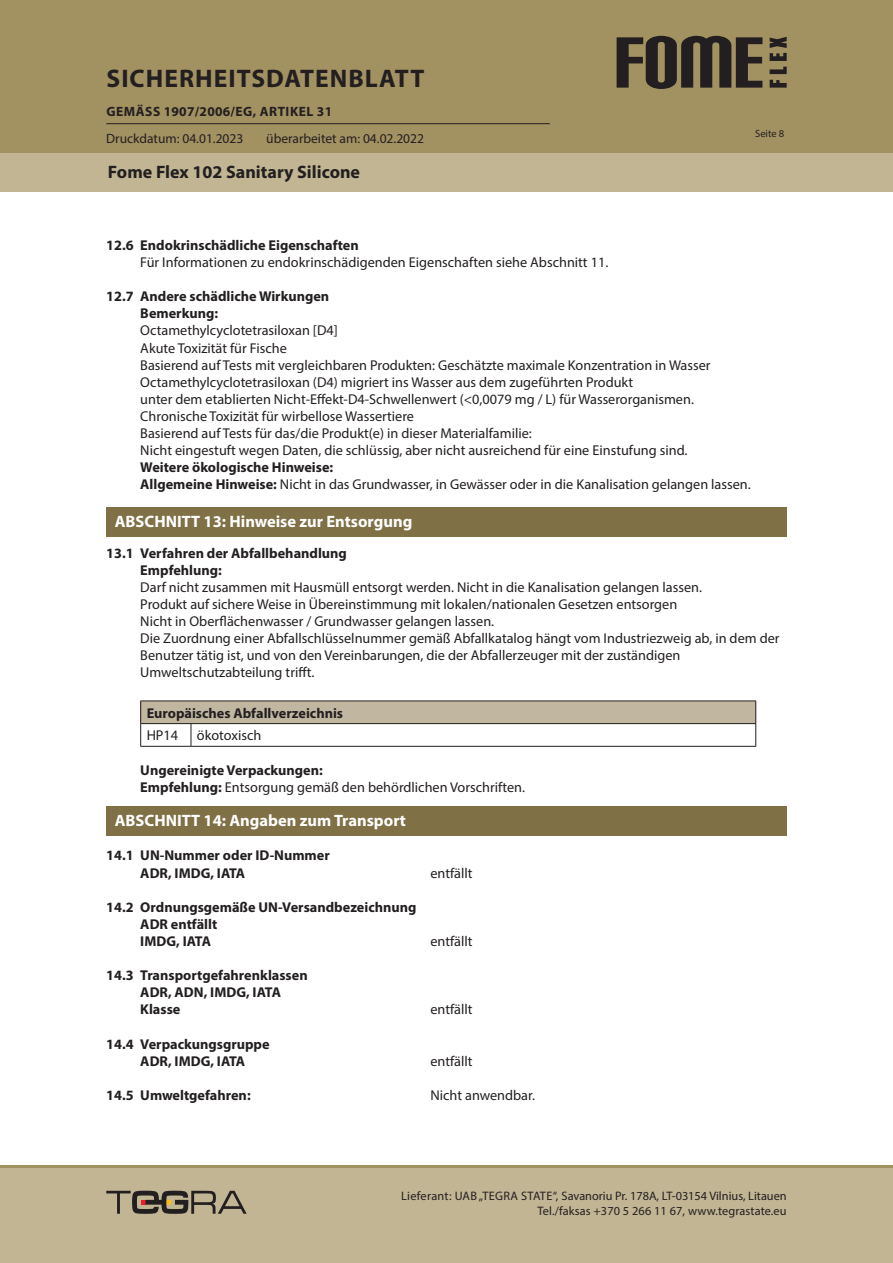
<style>
.page{position:relative;width:893px;height:1263px;background:#fff}
.page>*{position:absolute;margin:0;border:0;box-sizing:border-box;transform-origin:0 0}
.t1{font:700 25.5px "Myriad Pro";letter-spacing:.04em;color:#231f20}
.t2{font:700 18px "Myriad Pro";color:#231f20}
.Skyrius_baltas{font:700 16.5px "Myriad Pro";color:#fff}
.Tekstas_paprastas{font:14.25px "Myriad Pro";color:#231f20}
.Tekstas_paprastas-2{font:700 14.25px "Myriad Pro";color:#231f20}
.t3{font:13.5px "Myriad Pro";color:#231f20}
.t4{font:700 13.5px "Myriad Pro";letter-spacing:.04em;color:#231f20}
.t5{font:12.3px/14.7px "Myriad Pro";letter-spacing:.005em;color:#231f20;text-align:right}
.t6{font:10.5px "Myriad Pro";color:#231f20}
.s1{font-weight:700}
</style>
<div class="page">
<div style="left:0;top:0;width:893px;height:191px;background:#a29161"></div>
<div style="left:0;top:153px;width:893px;height:38px;background:#c2b594"></div>
<div style="left:0;top:1165px;width:893px;height:98px;background:#c2b594"></div>
<hr style="left:0;top:1165px;width:893px;height:2px;background:#a29161">
<svg style="left:770px;top:80px;width:17px;height:8px"></svg>
<svg style="left:770px;top:67px;width:17px;height:7px"></svg>
<svg style="left:770px;top:37px;width:17px;height:24px"></svg>
<svg style="left:617px;top:36px;width:145px;height:53px"></svg>
<svg style="left:106px;top:1191px;width:141px;height:23px"></svg>
<hr style="left:106px;top:123px;width:444px;height:1px;background:#231f20">
<div style="left:141px;top:701px;width:615px;height:23px;background:#c1b7a1"></div>
<hr style="left:140px;top:700px;width:51px;height:1px;background:#231f20">
<hr style="left:191px;top:700px;width:565px;height:1px;background:#231f20">
<hr style="left:140px;top:723px;width:51px;height:1px;background:#231f20">
<svg style="left:140px;top:701px;width:1px;height:45px"></svg>
<hr style="left:191px;top:723px;width:565px;height:1px;background:#231f20">
<svg style="left:191px;top:724px;width:1px;height:22px"></svg>
<svg style="left:755px;top:701px;width:1px;height:45px"></svg>
<hr style="left:140px;top:746px;width:51px;height:1px;background:#231f20">
<hr style="left:191px;top:746px;width:565px;height:1px;background:#231f20">
<div style="left:106px;top:507px;width:681px;height:30px;background:#7f7045"></div>
<div style="left:106px;top:806px;width:681px;height:30px;background:#7f7045"></div>
<h1 class="t1" style="left:107px;top:62px;width:319px">SICHERHEITSDATENBLATT</h1>
<p class="t4" style="left:106px;top:102px;width:227px">GEMÄSS 1907/2006/EG, ARTIKEL 31</p>
<p class="t3" style="left:106px;top:130px;width:139px">Druckdatum: 04.01.2023</p>
<p class="t3" style="left:266px;top:130px;width:159px">überarbeitet am: 04.02.2022</p>
<p class="t6" style="left:755px;top:127px;width:31px">Seite 8</p>
<p class="t2" style="left:108px;top:160px;width:254px">Fome Flex 102 Sanitary Silicone</p>
<p class="Tekstas_paprastas-2" style="left:106px;top:236px;width:254px">12.6 Endokrinschädliche Eigenschaften</p>
<p class="Tekstas_paprastas" style="left:140px;top:253px;width:469px">Für Informationen zu endokrinschädigenden Eigenschaften siehe Abschnitt 11.</p>
<p class="Tekstas_paprastas-2" style="left:106px;top:287px;width:224px">12.7 Andere schädliche Wirkungen</p>
<p class="Tekstas_paprastas-2" style="left:140px;top:304px;width:79px">Bemerkung:</p>
<p class="Tekstas_paprastas" style="left:140px;top:322px;width:199px">Octamethylcyclotetrasiloxan [D4]</p>
<p class="Tekstas_paprastas" style="left:140px;top:339px;width:148px">Akute Toxizität für Fische</p>
<p class="Tekstas_paprastas" style="left:140px;top:356px;width:572px">Basierend auf Tests mit vergleichbaren Produkten: Geschätzte maximale Konzentration in Wasser</p>
<p class="Tekstas_paprastas" style="left:140px;top:373px;width:494px">Octamethylcyclotetrasiloxan (D4) migriert ins Wasser aus dem zugeführten Produkt</p>
<p class="Tekstas_paprastas" style="left:140px;top:390px;width:555px">unter dem etablierten Nicht-Effekt-D4-Schwellenwert (&lt;0,0079 mg / L) für Wasserorganismen.</p>
<p class="Tekstas_paprastas" style="left:140px;top:407px;width:275px">Chronische Toxizität für wirbellose Wassertiere</p>
<p class="Tekstas_paprastas" style="left:140px;top:424px;width:393px">Basierend auf Tests für das/die Produkt(e) in dieser Materialfamilie:</p>
<p class="Tekstas_paprastas" style="left:140px;top:441px;width:549px">Nicht eingestuft wegen Daten, die schlüssig, aber nicht ausreichend für eine Einstufung sind.</p>
<p class="Tekstas_paprastas-2" style="left:140px;top:458px;width:194px">Weitere ökologische Hinweise:</p>
<p class="Tekstas_paprastas" style="left:140px;top:476px;width:612px"><span class="s1">Allgemeine Hinweise:</span> Nicht in das Grundwasser, in Gewässer oder in die Kanalisation gelangen lassen.</p>
<p class="Skyrius_baltas" style="left:115px;top:510px;width:299px">ABSCHNITT 13: Hinweise zur Entsorgung</p>
<p class="Tekstas_paprastas-2" style="left:106px;top:544px;width:242px">13.1 Verfahren der Abfallbehandlung</p>
<p class="Tekstas_paprastas-2" style="left:140px;top:561px;width:83px">Empfehlung:</p>
<p class="Tekstas_paprastas" style="left:140px;top:578px;width:563px">Darf nicht zusammen mit Hausmüll entsorgt werden. Nicht in die Kanalisation gelangen lassen.</p>
<p class="Tekstas_paprastas" style="left:140px;top:595px;width:538px">Produkt auf sichere Weise in Übereinstimmung mit lokalen/nationalen Gesetzen entsorgen</p>
<p class="Tekstas_paprastas" style="left:140px;top:612px;width:355px">Nicht in Oberflächenwasser / Grundwasser gelangen lassen.</p>
<p class="Tekstas_paprastas" style="left:140px;top:630px;width:641px">Die Zuordnung einer Abfallschlüsselnummer gemäß Abfallkatalog hängt vom Industriezweig ab, in dem der</p>
<p class="Tekstas_paprastas" style="left:140px;top:647px;width:542px">Benutzer tätig ist, und von den Vereinbarungen, die der Abfallerzeuger mit der zuständigen</p>
<p class="Tekstas_paprastas" style="left:140px;top:664px;width:176px">Umweltschutzabteilung trifft.</p>
<p class="Tekstas_paprastas-2" style="left:147px;top:703px;width:198px">Europäisches Abfallverzeichnis</p>
<p class="Tekstas_paprastas" style="left:147px;top:727px;width:33px">HP14</p>
<p class="Tekstas_paprastas" style="left:197px;top:727px;width:66px">ökotoxisch</p>
<p class="Tekstas_paprastas-2" style="left:140px;top:761px;width:184px">Ungereinigte Verpackungen:</p>
<p class="Tekstas_paprastas" style="left:140px;top:778px;width:386px"><span class="s1">Empfehlung:</span> Entsorgung gemäß den behördlichen Vorschriften.</p>
<p class="Skyrius_baltas" style="left:115px;top:810px;width:293px">ABSCHNITT 14: Angaben zum Transport</p>
<p class="Tekstas_paprastas-2" style="left:106px;top:846px;width:225px">14.1 UN-Nummer oder ID-Nummer</p>
<p class="Tekstas_paprastas-2" style="left:140px;top:863px;width:106px">ADR, IMDG, IATA</p>
<p class="Tekstas_paprastas" style="left:430px;top:864px;width:44px">entfällt</p>
<p class="Tekstas_paprastas-2" style="left:106px;top:897px;width:312px">14.2 Ordnungsgemäße UN-Versandbezeichnung</p>
<p class="Tekstas_paprastas-2" style="left:140px;top:915px;width:79px">ADR entfällt</p>
<p class="Tekstas_paprastas-2" style="left:140px;top:932px;width:72px">IMDG, IATA</p>
<p class="Tekstas_paprastas" style="left:430px;top:932px;width:44px">entfällt</p>
<p class="Tekstas_paprastas-2" style="left:106px;top:966px;width:203px">14.3 Transportgefahrenklassen</p>
<p class="Tekstas_paprastas-2" style="left:140px;top:983px;width:142px">ADR, ADN, IMDG, IATA</p>
<p class="Tekstas_paprastas-2" style="left:140px;top:1000px;width:42px">Klasse</p>
<p class="Tekstas_paprastas" style="left:430px;top:1001px;width:44px">entfällt</p>
<p class="Tekstas_paprastas-2" style="left:106px;top:1034px;width:165px">14.4 Verpackungsgruppe</p>
<p class="Tekstas_paprastas-2" style="left:140px;top:1051px;width:106px">ADR, IMDG, IATA</p>
<p class="Tekstas_paprastas" style="left:430px;top:1052px;width:44px">entfällt</p>
<p class="Tekstas_paprastas-2" style="left:106px;top:1086px;width:146px">14.5 Umweltgefahren:</p>
<p class="Tekstas_paprastas" style="left:430px;top:1086px;width:106px">Nicht anwendbar.</p>
<p class="t5" style="left:401px;top:1188px;width:387px">Lieferant: UAB „TEGRA STATE“, Savanoriu Pr. 178A, LT-03154 Vilnius, Litauen<br>Tel./faksas +370 5 266 11 67, www.tegrastate.eu</p>
</div>
